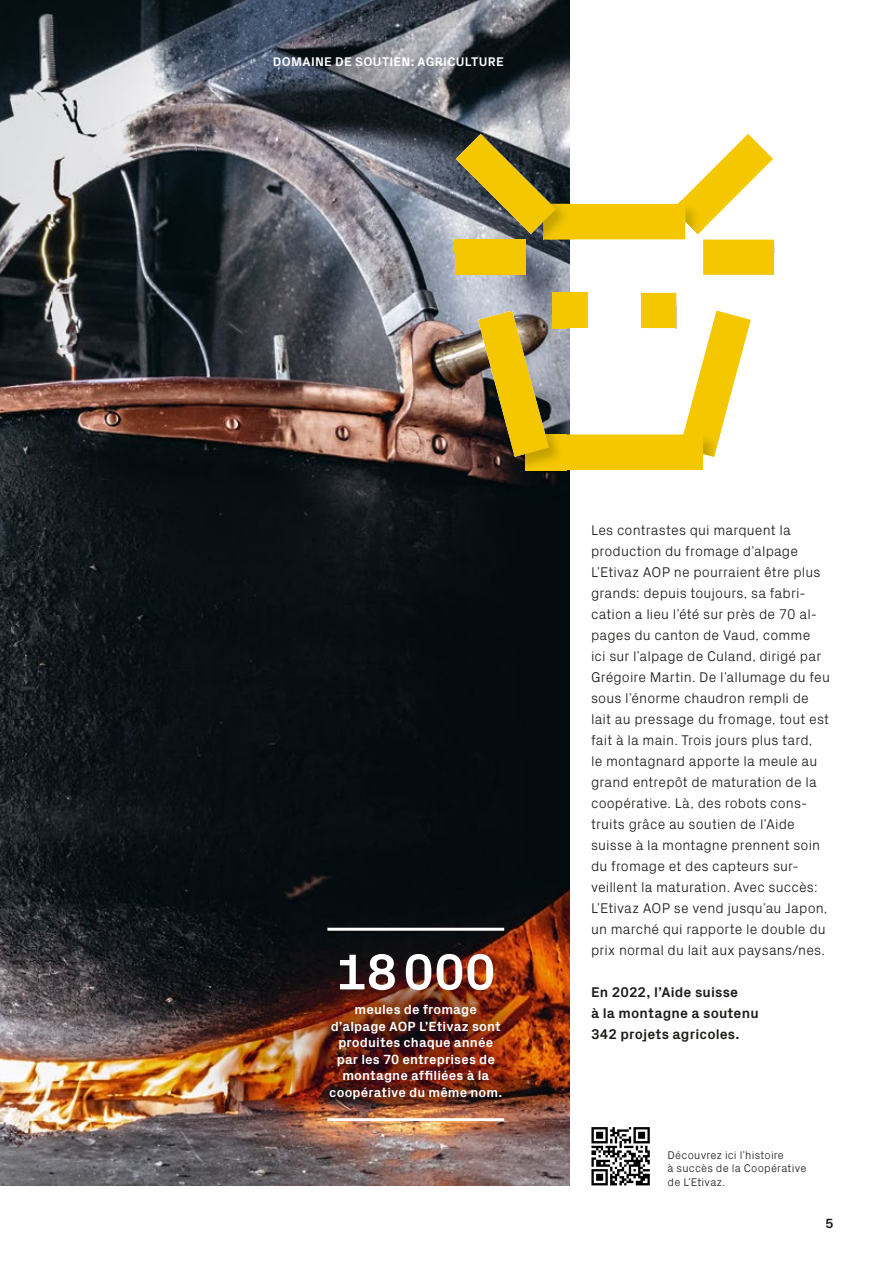
<style>
.page{position:relative;width:893px;height:1263px;background:#fff}
.page>*{position:absolute;margin:0;border:0;box-sizing:border-box;transform-origin:0 0}
.t1{font:700 51px "Px Grotesk";color:#fff}
.t2{font:300 14.25px/21px "Px Grotesk";letter-spacing:.01em;color:#1d1d1b}
.t3{font:700 14.25px/21px "Px Grotesk";letter-spacing:.01em;color:#1d1d1b}
.t4{font:700 13.5px/16.5px "Px Grotesk";letter-spacing:.005em;color:#fff;text-align:center}
.t5{font:700 13.5px "Px Grotesk";color:#1d1d1b}
.t6{font:700 12.75px "Px Grotesk";letter-spacing:.025em;color:#fff}
.t7{font:300 11.25px/13.5px "Px Grotesk";letter-spacing:.02em;color:#1d1d1b}
</style>
<div class="page">
<img style="left:0;top:0;width:570px;height:1185px">
<svg style="left:455px;top:134px;width:318px;height:336px"></svg>
<hr style="left:327px;top:928px;width:177px;height:3px;background:#fff">
<hr style="left:327px;top:1118px;width:177px;height:3px;background:#fff">
<svg style="left:591px;top:1185px;width:59px;height:1px"></svg>
<svg style="left:591px;top:1127px;width:59px;height:58px"></svg>
<p class="t6" style="left:273px;top:52px;width:232px">DOMAINE DE SOUTIEN: AGRICULTURE</p>
<h1 class="t1" style="left:336px;top:935px;width:161px">18 000</h1>
<p class="t4" style="left:329px;top:1001px;width:175px">meules de fromage d’alpage AOP L’Etivaz sont produites chaque année par les 70 entreprises de montagne affiliées à la coopérative du même nom.</p>
<p class="t2" style="left:591px;top:518px;width:240px">Les contrastes qui marquent la production du fromage d’alpage L’Etivaz AOP ne pourraient être plus grands: depuis toujours, sa fabri&shy;cation a lieu l’été sur près de 70 al&shy;pages du canton de Vaud, comme<br>ici sur l’alpage de Culand, dirigé par Grégoire Martin. De l’allumage du feu sous l’énorme chaudron rempli de lait au pressage du fromage, tout est fait à la main. Trois jours plus tard,<br>le montagnard apporte la meule au grand entrepôt de maturation de la coopérative. Là, des robots cons&shy;truits grâce au soutien de l’Aide suisse à la montagne prennent soin du fromage et des capteurs sur&shy;veillent la maturation. Avec succès:<br>L’Etivaz AOP se vend jusqu’au Japon, un marché qui rapporte le double du prix normal du lait aux paysans/nes.</p>
<p class="t3" style="left:591px;top:980px;width:169px">En 2022, l’Aide suisse<br>à la montagne a soutenu<br>342 projets agricoles.</p>
<p class="t7" style="left:668px;top:1147px;width:140px">Découvrez ici l’histoire<br>à succès de la Coopérative de L’Etivaz.</p>
<p class="t5" style="left:825px;top:1213px;width:10px">5</p>
</div>
